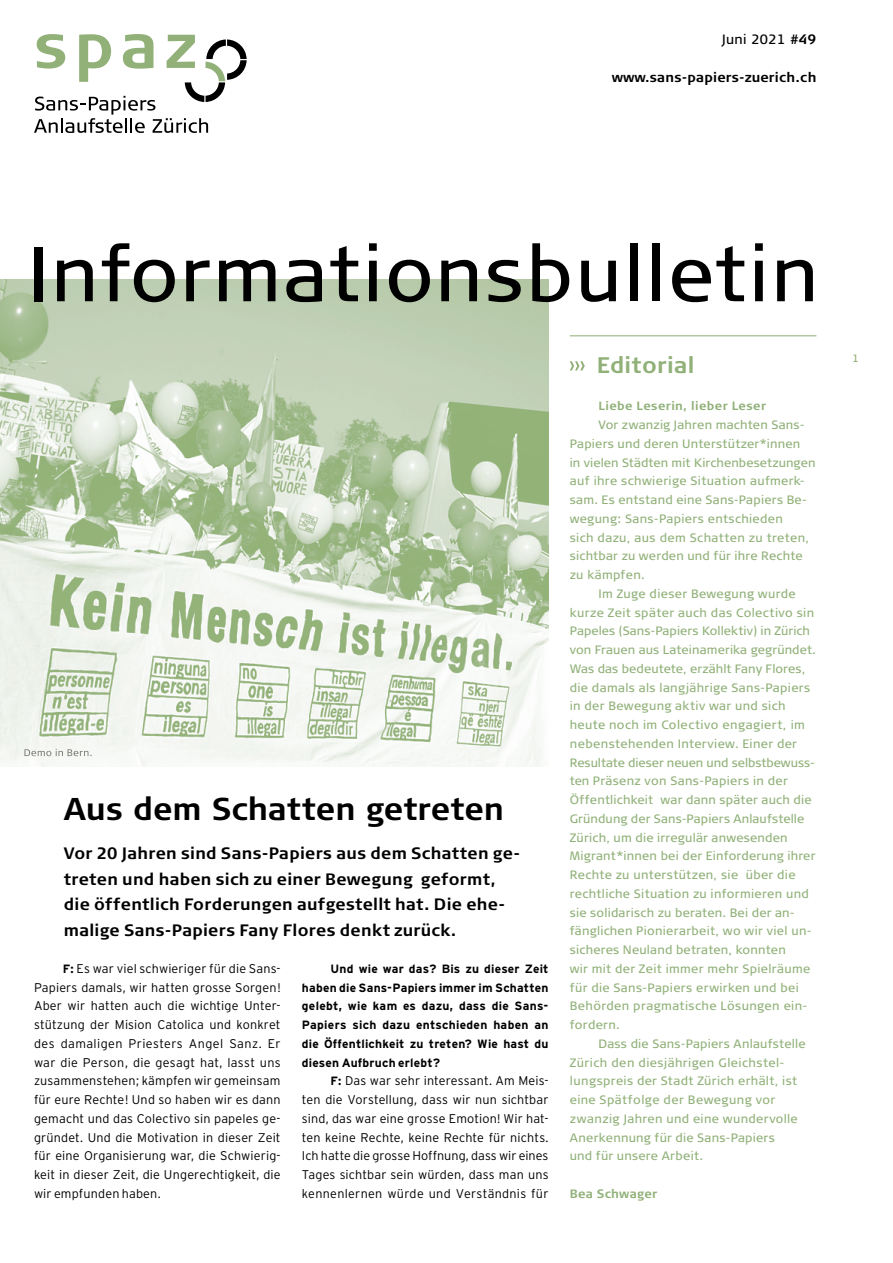
<style>
.page{position:relative;width:893px;height:1263px;background:#fff}
.page>*{position:absolute;margin:0;border:0;box-sizing:border-box;transform-origin:0 0}
.t1{font:77.25px "Signa Column";letter-spacing:.03em;color:#000}
.t2{font:700 31.5px "Signa Column";color:#000}
.t3{font:700 22.5px "Signa Column";letter-spacing:.015em;color:#91b179}
.t4{font:700 16.5px/25.5px "Signa Column";letter-spacing:.015em;color:#000}
.t5{font:700 13.5px "Signa Column";letter-spacing:.015em;color:#000}
.t6{font:13.5px "Signa Column";letter-spacing:.025em;color:#000}
.t7{font:300 12.6px/18.8px "Interstate";letter-spacing:.015em;color:#000;text-align:justify}
.t8{font:12.15px "Signa Column";letter-spacing:.025em;color:#91b179}
.t9{font:12.15px "Signa Column";letter-spacing:.005em;color:#91b179}
.t10{font:12.15px "Signa Column";letter-spacing:-.005em;color:#91b179}
.t11{font:700 12.15px "Signa Column";letter-spacing:.025em;color:#91b179}
.t12{font:700 12px/18.8px "Interstate";letter-spacing:.015em;color:#000;text-align:justify}
.t13{font:700 12px "Signa Column";letter-spacing:.035em;color:#91b179}
.t14{font:10.5px "Signa Column";color:#91b179}
.s1{font-weight:700}
.s2{font-weight:700;font-size:12px}
</style>
<div class="page">
<img style="left:0;top:279px;width:549px;height:488px">
<svg style="left:34px;top:34px;width:213px;height:99px"></svg>
<hr style="left:570px;top:335px;width:246px;height:1px;background:#91b179">
<svg style="left:570px;top:361px;width:15px;height:10px"></svg>
<svg style="left:24px;top:749px;width:68px;height:7px"></svg>
<p class="t6" style="left:722px;top:32px;width:96px">Juni 2021 <span class="s1">#49</span></p>
<p class="t5" style="left:612px;top:69px;width:206px">www.sans-papiers-zuerich.ch</p>
<h1 class="t1" style="left:28px;top:230px;width:792px">Informationsbulletin</h1>
<h2 class="t2" style="left:64px;top:790px;width:442px">Aus dem Schatten getreten</h2>
<h3 class="t4" style="left:64px;top:841px;width:458px">Vor 20 Jahren sind Sans-Papiers aus dem Schatten ge&shy;treten und haben sich zu einer Bewegung geformt, die öffentlich Forderungen aufgestellt hat. Die ehe&shy;malige Sans-Papiers Fany Flores denkt zurück.</h3>
<p class="t12" style="left:302px;top:959px;width:248px;text-indent:29px">Und wie war das? Bis zu dieser Zeit haben die Sans-Papiers immer im Schatten gelebt, wie kam es dazu, dass die Sans-Papiers sich dazu entschieden haben an die Öffentlichkeit zu treten? Wie hast du diesen Aufbruch erlebt?</p>
<p class="t7" style="left:302px;top:1071px;width:248px;text-indent:29px"><span class="s2">F:</span> Das war sehr interessant. Am Meis&shy;ten die Vorstellung, dass wir nun sichtbar sind, das war eine grosse Emotion! Wir hat&shy;ten keine Rechte, keine Rechte für nichts.<br>Ich hatte die grosse Hoffnung, dass wir eines Tages sichtbar sein würden, dass man uns kennenlernen würde und Verständnis für</p>
<p class="t7" style="left:34px;top:959px;width:248px;text-indent:29px"><span class="s2">F:</span> Es war viel schwieriger für die Sans-Papiers damals, wir hatten grosse Sorgen!<br>Aber wir hatten auch die wichtige Unter&shy;stützung der Mision Catolica und konkret des damaligen Priesters Angel Sanz. Er war die Person, die gesagt hat, lasst uns zusammenstehen; kämpfen wir gemeinsam für eure Rechte! Und so haben wir es dann gemacht und das Colectivo sin papeles ge&shy;gründet. Und die Motivation in dieser Zeit für eine Organisierung war, die Schwierig&shy;keit in dieser Zeit, die Ungerechtigkeit, die wir empfunden haben.</p>
<h3 class="t3" style="left:597px;top:352px;width:99px">Editorial</h3>
<p class="t13" style="left:598px;top:399px;width:169px">Liebe Leserin, lieber Leser</p>
<p class="t8" style="left:598px;top:418px;width:208px">Vor zwanzig Jahren machten Sans-</p>
<p class="t8" style="left:570px;top:437px;width:232px">Papiers und deren Unterstützer*innen</p>
<p class="t9" style="left:570px;top:455px;width:247px">in vielen Städten mit Kirchenbesetzungen</p>
<p class="t8" style="left:570px;top:474px;width:237px">auf ihre schwierige Situation aufmerk-</p>
<p class="t8" style="left:570px;top:493px;width:239px">sam. Es entstand eine Sans-Papiers Be-</p>
<p class="t8" style="left:570px;top:512px;width:215px">wegung: Sans-Papiers entschieden</p>
<p class="t8" style="left:570px;top:530px;width:241px">sich dazu, aus dem Schatten zu treten,</p>
<p class="t8" style="left:570px;top:549px;width:234px">sichtbar zu werden und für ihre Rechte</p>
<p class="t8" style="left:570px;top:568px;width:76px">zu kämpfen.</p>
<p class="t8" style="left:598px;top:587px;width:199px">Im Zuge dieser Bewegung wurde</p>
<p class="t8" style="left:570px;top:605px;width:246px">kurze Zeit später auch das Colectivo sin</p>
<p class="t9" style="left:570px;top:624px;width:242px">Papeles (Sans-Papiers Kollektiv) in Zürich</p>
<p class="t8" style="left:570px;top:643px;width:248px">von Frauen aus Lateinamerika gegründet.</p>
<p class="t9" style="left:570px;top:662px;width:237px">Was das bedeutete, erzählt Fany Flores,</p>
<p class="t8" style="left:570px;top:680px;width:242px">die damals als langjährige Sans-Papiers</p>
<p class="t8" style="left:570px;top:699px;width:217px">in der Bewegung aktiv war und sich</p>
<p class="t8" style="left:570px;top:718px;width:237px">heute noch im Colectivo engagiert, im</p>
<p class="t8" style="left:570px;top:737px;width:229px">nebenstehenden Interview. Einer der</p>
<p class="t10" style="left:570px;top:755px;width:247px">Resultate dieser neuen und selbstbewuss-</p>
<p class="t8" style="left:570px;top:774px;width:220px">ten Präsenz von Sans-Papiers in der</p>
<p class="t8" style="left:570px;top:793px;width:243px">Öffentlichkeit war dann später auch die</p>
<p class="t9" style="left:570px;top:812px;width:236px">Gründung der Sans-Papiers Anlaufstelle</p>
<p class="t8" style="left:570px;top:830px;width:219px">Zürich, um die irregulär anwesenden</p>
<p class="t8" style="left:570px;top:849px;width:247px">Migrant*innen bei der Einforderung ihrer</p>
<p class="t8" style="left:570px;top:868px;width:227px">Rechte zu unterstützen, sie über die</p>
<p class="t8" style="left:570px;top:887px;width:241px">rechtliche Situation zu informieren und</p>
<p class="t8" style="left:570px;top:905px;width:227px">sie solidarisch zu beraten. Bei der an-</p>
<p class="t8" style="left:570px;top:924px;width:243px">fänglichen Pionierarbeit, wo wir viel un-</p>
<p class="t8" style="left:570px;top:943px;width:217px">sicheres Neuland betraten, konnten</p>
<p class="t8" style="left:570px;top:962px;width:242px">wir mit der Zeit immer mehr Spielräume</p>
<p class="t8" style="left:570px;top:980px;width:231px">für die Sans-Papiers erwirken und bei</p>
<p class="t8" style="left:570px;top:999px;width:239px">Behörden pragmatische Lösungen ein-</p>
<p class="t8" style="left:570px;top:1018px;width:52px">fordern.</p>
<p class="t8" style="left:598px;top:1037px;width:209px">Dass die Sans-Papiers Anlaufstelle</p>
<p class="t8" style="left:570px;top:1055px;width:216px">Zürich den diesjährigen Gleichstel-</p>
<p class="t8" style="left:570px;top:1074px;width:229px">lungspreis der Stadt Zürich erhält, ist</p>
<p class="t8" style="left:570px;top:1093px;width:207px">eine Spätfolge der Bewegung vor</p>
<p class="t8" style="left:570px;top:1112px;width:229px">zwanzig Jahren und eine wundervolle</p>
<p class="t8" style="left:570px;top:1130px;width:207px">Anerkennung für die Sans-Papiers</p>
<p class="t8" style="left:570px;top:1149px;width:135px">und für unsere Arbeit.</p>
<p class="t11" style="left:570px;top:1186px;width:89px">Bea Schwager</p>
<p class="t14" style="left:853px;top:352px;width:8px">1</p>
</div>
